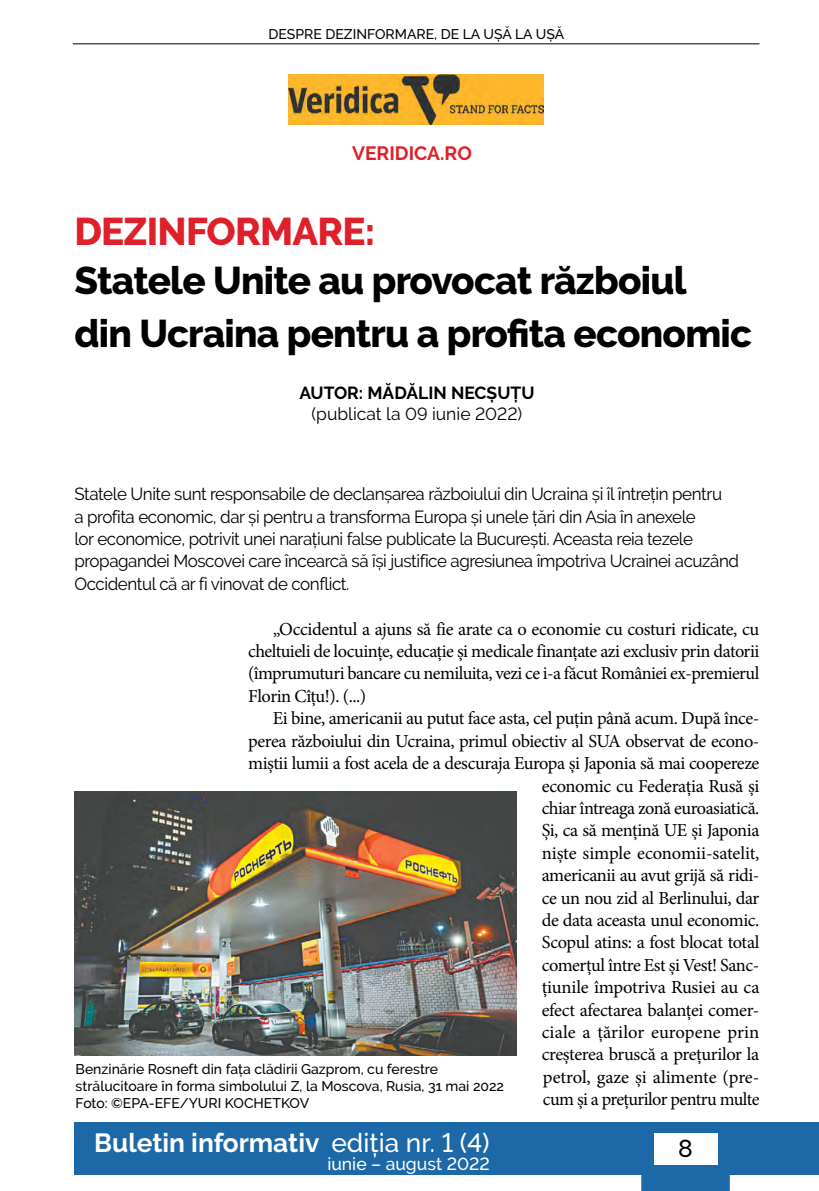
<style>
.page{position:relative;width:819px;height:1191px;background:#fff}
.page>*{position:absolute;margin:0;border:0;box-sizing:border-box;transform-origin:0 0}
.titluNew{font:800 38.5px "Raleway";letter-spacing:-.02em;color:#000}
.titluNew-2{font:800 38.5px "Raleway";letter-spacing:-.02em;color:#de202b}
.t1{font:700 26.25px "Raleway";color:#fff}
.t2{font:500 24.5px "Raleway";color:#000}
.webLogo{font:700 19.25px "Raleway";color:#de202b}
.body2{font:18.38px/22.4px "Minion Pro";letter-spacing:-.025em;color:#000;text-align:justify}
.lead{font:17.5px/22.4px "Raleway";letter-spacing:-.025em;color:#000}
.autor-alb{font:17.5px "Raleway";color:#000}
.autor-alb-2{font:700 17.5px "Raleway";color:#000}
.t3{font:500 17.5px "Raleway";color:#fff}
.legende{font:500 14px/16.8px "Raleway";color:#000}
.s1{font-weight:500}
</style>
<div class="page">
<hr style="left:73px;top:44px;width:686px;height:1px;background:#000">
<div style="left:74px;top:1122px;width:745px;height:52px;background:#1d68a6"></div>
<svg style="left:641px;top:1133px;width:88px;height:58px"></svg>
<div style="left:653px;top:1132px;width:64px;height:32px;background:#fff"></div>
<img style="left:289px;top:74px;width:254px;height:50px">
<img style="left:74px;top:791px;width:443px;height:264px">
<p class="legende" style="left:268px;top:25px;width:297px">DESPRE DEZINFORMARE, DE LA UȘĂ LA UȘĂ</p>
<p class="webLogo" style="left:352px;top:142px;width:121px">VERIDICA.RO</p>
<p class="titluNew-2" style="left:74px;top:210px;width:302px">DEZINFORMARE:</p>
<p class="titluNew" style="left:74px;top:259px;width:613px">Statele Unite au provocat războiul</p>
<p class="titluNew" style="left:74px;top:311px;width:679px">din Ucraina pentru a profita economic</p>
<p class="autor-alb-2" style="left:299px;top:383px;width:236px">AUTOR: MĂDĂLIN NECȘUȚU</p>
<p class="autor-alb" style="left:311px;top:404px;width:212px">(publicat la 09 iunie 2022)</p>
<p class="lead" style="left:74px;top:483px;width:666px">Statele Unite sunt responsabile de declanșarea războiului din Ucraina și îl întrețin pentru<br>a profita economic, dar și pentru a transforma Europa și unele țări din Asia în anexele<br>lor economice, potrivit unei narațiuni false publicate la București. Aceasta reia tezele propagandei Moscovei care încearcă să își justifice agresiunea împotriva Ucrainei acuzând Occidentul că ar fi vinovat de conflict.</p>
<p class="body2" style="left:248px;top:617px;width:512px;text-indent:25px">„Occidentul a ajuns să fie arate ca o economie cu costuri ridicate, cu cheltuieli de locuințe, educație și medicale finanțate azi exclusiv prin datorii (împrumuturi bancare cu nemiluita, vezi ce i-a făcut României ex-premierul Florin Cîțu!). (...)</p>
<p class="body2" style="left:248px;top:707px;width:513px;text-align:right">Ei bine, americanii au putut face asta, cel puțin până acum. După înce&shy;perea războiului din Ucraina, primul obiectiv al SUA observat de econo&shy;miștii lumii a fost acela de a descuraja Europa și Japonia să mai coopereze economic cu Federația Rusă și<br>chiar întreaga zonă euroasiatică.<br>Și, ca să mențină UE și Japonia<br>niște simple economii-satelit,<br>americanii au avut grijă să ridi-<br>ce un nou zid al Berlinului, dar<br>de data aceasta unul economic.<br>Scopul atins: a fost blocat total<br>comerțul între Est și Vest! Sanc-<br>țiunile împotriva Rusiei au ca<br>efect afectarea balanței comer-<br>ciale a țărilor europene prin<br>creșterea bruscă a prețurilor la<br>petrol, gaze și alimente (pre-<br>cum și a prețurilor pentru multe</p>
<p class="legende" style="left:76px;top:1061px;width:430px">Benzinărie Rosneft din fața clădirii Gazprom, cu ferestre strălucitoare în forma simbolului Z, la Moscova, Rusia, 31 mai 2022</p>
<p class="legende" style="left:76px;top:1094px;width:235px">Foto: ©EPA-EFE/YURI KOCHETKOV</p>
<h2 class="t1" style="left:94px;top:1128px;width:397px">Buletin informativ <span class="s1">ediția nr. 1 (4)</span></h2>
<h3 class="t2" style="left:678px;top:1133px;width:16px">8</h3>
<p class="t3" style="left:327px;top:1153px;width:164px">iunie – august 2022</p>
</div>
